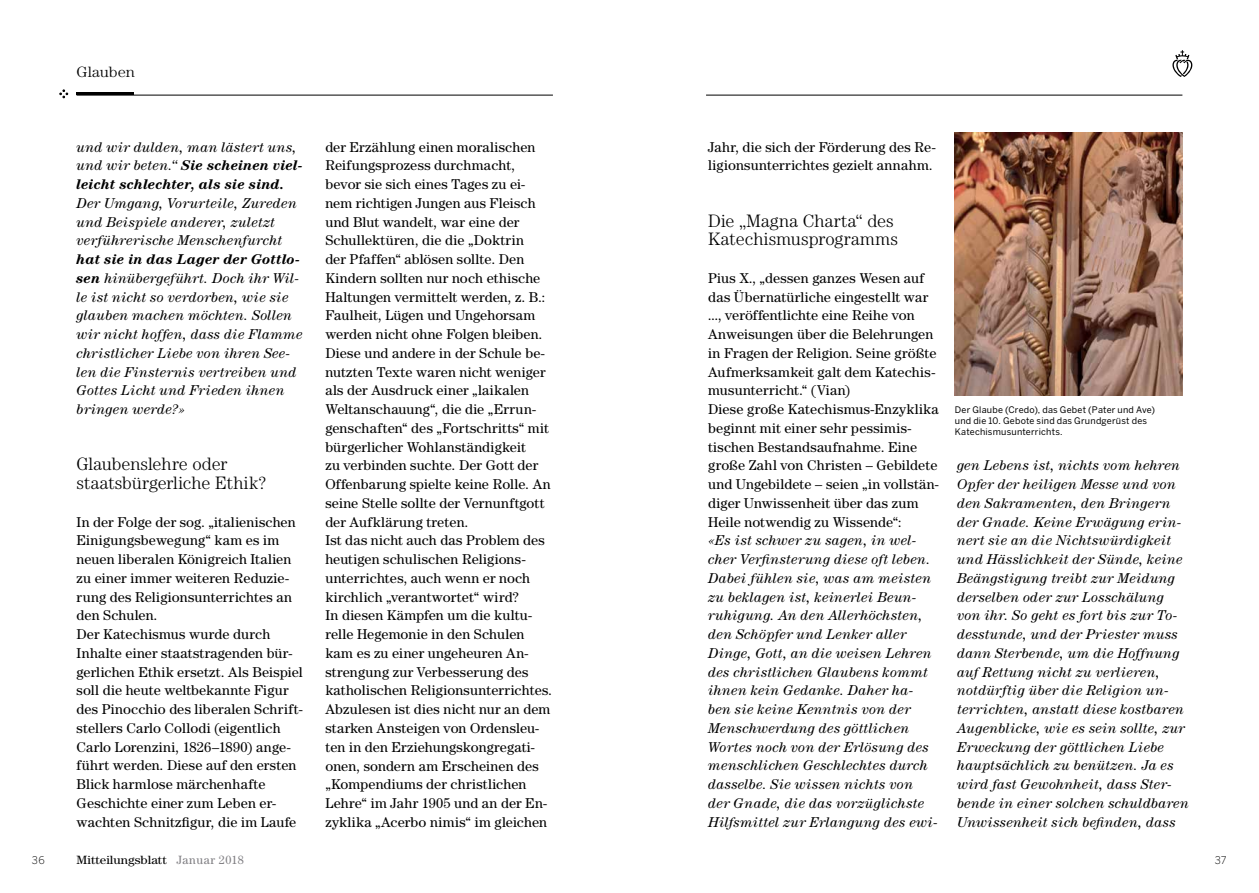
<style>
.page{position:relative;width:1259px;height:893px;background:#fff}
.page>*{position:absolute;margin:0;border:0;box-sizing:border-box;transform-origin:0 0}
.t1{font:300 18px/18.8px "Century Std";color:#000}
.t2{font:300 15px "Century Std";color:#000;scale:1.09 1}
.t3{font:14.25px/18.8px "Century Std";letter-spacing:.01em;color:#000}
.t4{font:italic 14.25px/18.8px "Century Std";letter-spacing:.02em;color:#000}
.t5{font:italic 700 14.25px/18.8px "Century Std";color:#000}
.t6{font:12px "Century Std";color:#000;scale:1.09 1}
.t7{font:300 10.5px "Benton Sans";color:#000}
.t8{font:9px/10.8px "Benton Sans";letter-spacing:.02em;color:#000}
.s1{font-weight:400}
.s2{font-weight:700}
.s3{color:#807f83}
</style>
<div class="page">
<svg style="left:60px;top:90px;width:8px;height:8px"></svg>
<hr style="left:77px;top:95px;width:476px;height:1px;background:#000">
<hr style="left:706px;top:95px;width:476px;height:1px;background:#000">
<svg style="left:1172px;top:50px;width:20px;height:27px"></svg>
<img style="left:955px;top:133px;width:227px;height:262px">
<hr style="left:77px;top:93px;width:57px;height:2px;background:#000">
<p class="t2" style="left:77px;top:63px;width:55px">Glauben</p>
<p class="t5" style="left:77px;top:137px;width:228px"><span class="s1">und wir dulden, man lästert uns, und wir beten.“</span> Sie scheinen viel&shy;leicht schlechter, als sie sind.</p>
<p class="t4" style="left:77px;top:193px;width:222px">Der Umgang, Vorurteile, Zureden und Beispiele anderer, zuletzt verführerische Menschenfurcht</p>
<p class="t4" style="left:77px;top:250px;width:227px"><span class="s2">hat sie in das Lager der Gottlo&shy;sen</span> hinübergeführt. Doch ihr Wil&shy;le ist nicht so verdorben, wie sie glauben machen möchten. Sollen wir nicht hoffen, dass die Flamme christlicher Liebe von ihren See&shy;len die Finsternis vertreiben und<br>Gottes Licht und Frieden ihnen bringen werde?»</p>
<p class="t1" style="left:77px;top:455px;width:191px">Glaubenslehre oder staatsbürgerliche Ethik?</p>
<p class="t3" style="left:77px;top:512px;width:228px">In der Folge der sog. „italienischen Einigungsbewegung“ kam es im neuen liberalen Königreich Italien zu einer immer weiteren Reduzie&shy;rung des Religionsunterrichtes an den Schulen.<br>Der Katechismus wurde durch Inhalte einer staatstragenden bür&shy;gerlichen Ethik ersetzt. Als Beispiel soll die heute weltbekannte Figur des Pinocchio des liberalen Schrift&shy;stellers Carlo Collodi (eigentlich Carlo Lorenzini, 1826–1890) ange&shy;führt werden. Diese auf den ersten Blick harmlose märchenhafte Geschichte einer zum Leben er&shy;wachten Schnitzfigur, die im Laufe</p>
<p class="t3" style="left:325px;top:137px;width:228px">der Erzählung einen moralischen Reifungsprozess durchmacht, bevor sie sich eines Tages zu ei&shy;nem richtigen Jungen aus Fleisch und Blut wandelt, war eine der Schullektüren, die die „Doktrin<br>der Pfaffen“ ablösen sollte. Den Kindern sollten nur noch ethische Haltungen vermittelt werden, z. B.:<br>Faulheit, Lügen und Ungehorsam werden nicht ohne Folgen bleiben.<br>Diese und andere in der Schule be&shy;nutzten Texte waren nicht weniger als der Ausdruck einer „laikalen Weltanschauung“, die die „Errun&shy;genschaften“ des „Fortschritts“ mit bürgerlicher Wohlanständigkeit<br>zu verbinden suchte. Der Gott der Offenbarung spielte keine Rolle. An seine Stelle sollte der Vernunftgott der Aufklärung treten.<br>Ist das nicht auch das Problem des heutigen schulischen Religions&shy;unterrichtes, auch wenn er noch kirchlich „verantwortet“ wird?<br>In diesen Kämpfen um die kultu&shy;relle Hegemonie in den Schulen kam es zu einer ungeheuren An&shy;strengung zur Verbesserung des katholischen Religionsunterrichtes.<br>Abzulesen ist dies nicht nur an dem starken Ansteigen von Ordensleu&shy;ten in den Erziehungskongregati&shy;onen, sondern am Erscheinen des „Kompendiums der christlichen Lehre“ im Jahr 1905 und an der En&shy;zyklika „Acerbo nimis“ im gleichen</p>
<p class="t3" style="left:708px;top:137px;width:229px">Jahr, die sich der Förderung des Re&shy;ligionsunterrichtes gezielt annahm.</p>
<p class="t1" style="left:708px;top:211px;width:191px">Die „Magna Charta“ des<br>Katechismusprogramms</p>
<p class="t3" style="left:708px;top:268px;width:232px">Pius X., „dessen ganzes Wesen auf das Übernatürliche eingestellt war ..., veröffentlichte eine Reihe von Anweisungen über die Belehrungen in Fragen der Religion. Seine größte Aufmerksamkeit galt dem Katechis&shy;musunterricht.“ (Vian)<br>Diese große Katechismus-Enzyklika beginnt mit einer sehr pessimis&shy;tischen Bestandsaufnahme. Eine große Zahl von Christen – Gebildete und Ungebildete – seien „in vollstän&shy;diger Unwissenheit über das zum Heile notwendig zu Wissende“:</p>
<p class="t4" style="left:708px;top:531px;width:231px">«Es ist schwer zu sagen, in wel&shy;cher Verfinsterung diese oft leben.<br>Dabei fühlen sie, was am meisten zu beklagen ist, keinerlei Beun&shy;ruhigung. An den Allerhöchsten, den Schöpfer und Lenker aller<br>Dinge, Gott, an die weisen Lehren des christlichen Glaubens kommt ihnen kein Gedanke. Daher ha&shy;ben sie keine Kenntnis von der<br>Menschwerdung des göttlichen<br>Wortes noch von der Erlösung des menschlichen Geschlechtes durch dasselbe. Sie wissen nichts von der Gnade, die das vorzüglichste<br>Hilfsmittel zur Erlangung des ewi-</p>
<p class="t8" style="left:955px;top:404px;width:202px">Der Glaube (Credo), das Gebet (Pater und Ave) und die 10. Gebote sind das Grundgerüst des<br>Katechismusunterrichts.</p>
<p class="t4" style="left:957px;top:456px;width:233px">gen Lebens ist, nichts vom hehren Opfer der heiligen Messe und von den Sakramenten, den Bringern der Gnade. Keine Erwägung erin&shy;nert sie an die Nichtswürdigkeit und Hässlichkeit der Sünde, keine Beängstigung treibt zur Meidung derselben oder zur Losschälung von ihr. So geht es fort bis zur To&shy;desstunde, und der Priester muss dann Sterbende, um die Hoffnung auf Rettung nicht zu verlieren, notdürftig über die Religion un&shy;terrichten, anstatt diese kostbaren Augenblicke, wie es sein sollte, zur Erweckung der göttlichen Liebe hauptsächlich zu benützen. Ja es wird fast Gewohnheit, dass Ster&shy;bende in einer solchen schuldbaren Unwissenheit sich befinden, dass</p>
<p class="t7" style="left:32px;top:854px;width:14px">36</p>
<p class="t6" style="left:77px;top:853px;width:155px">Mitteilungsblatt <span class="s3">Januar 2018</span></p>
<p class="t7" style="left:1214px;top:854px;width:13px">37</p>
</div>
